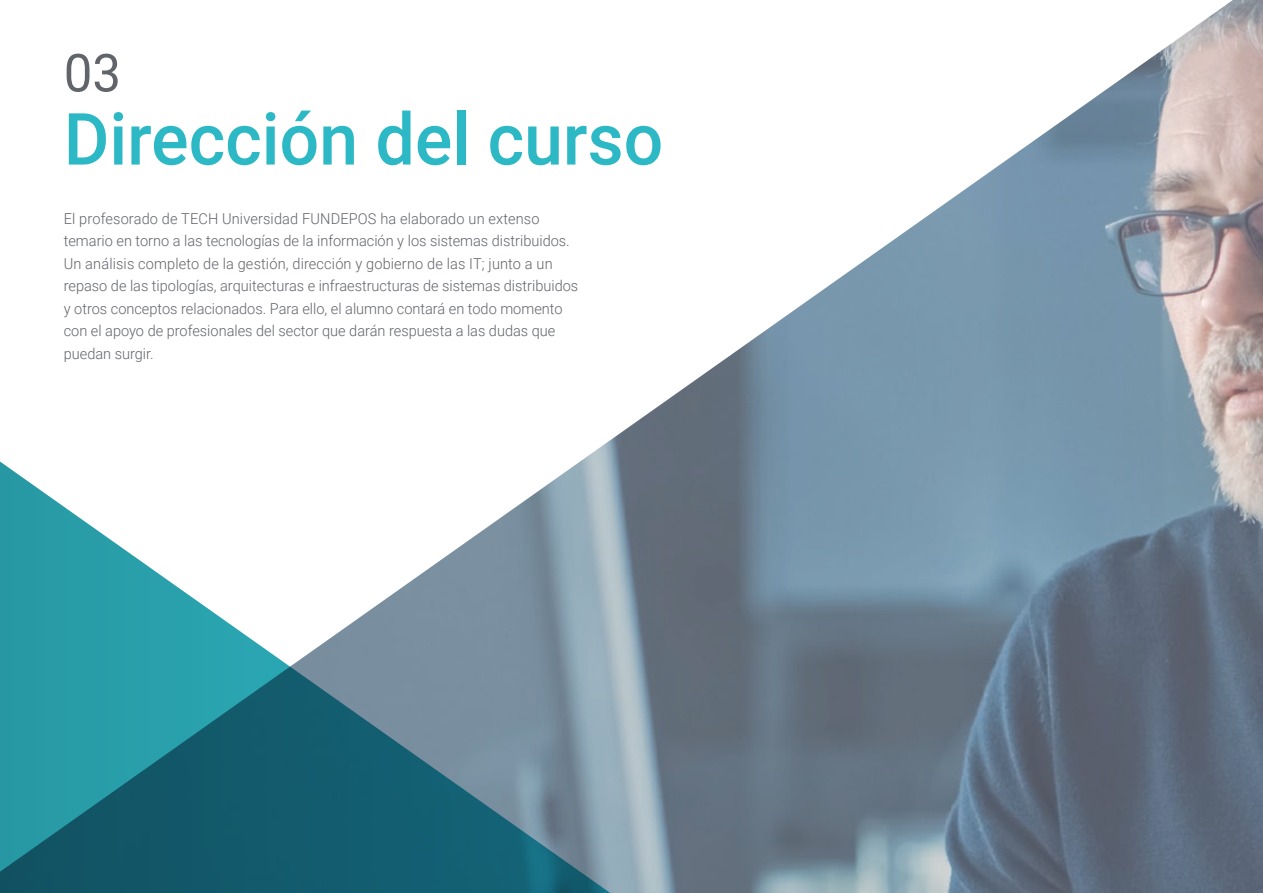
<style>
.page{position:relative;width:1263px;height:893px;background:#fff}
.page>*{position:absolute;margin:0;border:0;box-sizing:border-box;transform-origin:0 0}
.t1{font:500 72px "Roboto";color:#2db8c5}
.t2{font:52.5px "Roboto";color:#61646a}
.t3{font:300 15px/22.5px "Roboto";color:#61646a}
</style>
<div class="page">
<img style="left:602px;top:0;width:661px;height:893px">
<svg style="left:0;top:446px;width:640px;height:447px"></svg>
<h2 class="t2" style="left:64px;top:36px;width:59px">03</h2>
<h1 class="t1" style="left:64px;top:89px;width:601px">Dirección del curso</h1>
<p class="t3" style="left:64px;top:207px;width:516px">El profesorado de TECH Universidad FUNDEPOS ha elaborado un extenso temario en torno a las tecnologías de la información y los sistemas distribuidos.<br>Un análisis completo de la gestión, dirección y gobierno de las IT; junto a un repaso de las tipologías, arquitecturas e infraestructuras de sistemas distribuidos y otros conceptos relacionados. Para ello, el alumno contará en todo momento con el apoyo de profesionales del sector que darán respuesta a las dudas que puedan surgir.</p>
</div>
